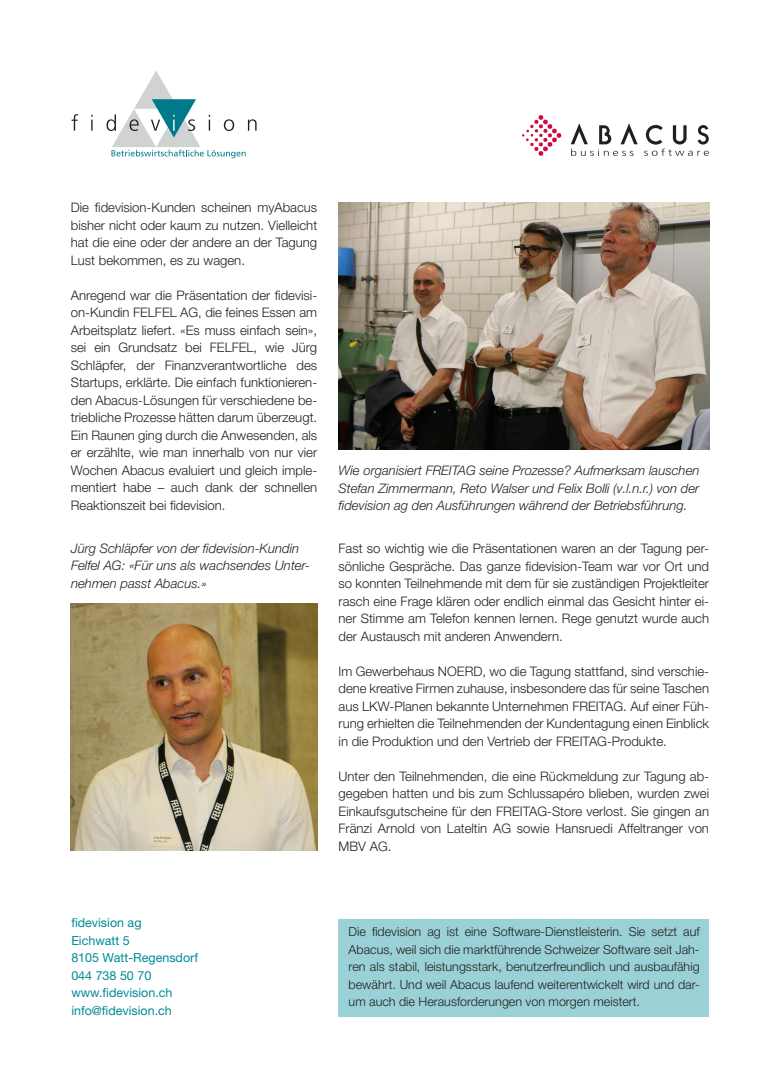
<style>
.page{position:relative;width:780px;height:1088px;background:#fff}
.page>*{position:absolute;margin:0;border:0;box-sizing:border-box;transform-origin:0 0}
.t1{font:300 13.12px/17.5px "Helvetica Neue LT Pro";color:#231f20;text-align:justify}
.t2{font:italic 300 13.12px/17.5px "Helvetica Neue LT Pro";color:#231f20}
.t3{font:300 12.5px/17.5px "Helvetica Neue LT Pro";color:#231f20;text-align:justify}
.t4{font:12.5px/17.5px "Helvetica Neue LT Pro";color:#008b98}
</style>
<div class="page">
<svg style="left:72px;top:114px;width:6px;height:17px"></svg>
<svg style="left:91px;top:115px;width:2px;height:16px"></svg>
<svg style="left:106px;top:71px;width:150px;height:87px"></svg>
<svg style="left:522px;top:115px;width:39px;height:41px"></svg>
<svg style="left:570px;top:123px;width:67px;height:33px"></svg>
<svg style="left:644px;top:125px;width:64px;height:31px"></svg>
<div style="left:338px;top:919px;width:371px;height:98px;background:#9ad1d6"></div>
<img style="left:71px;top:604px;width:246px;height:246px">
<img style="left:338px;top:203px;width:371px;height:246px">
<p class="t1" style="left:71px;top:198px;width:248px">Die fidevision-Kunden scheinen myAbacus bisher nicht oder kaum zu nutzen. Vielleicht hat die eine oder der andere an der Tagung Lust bekommen, es zu wagen.</p>
<p class="t1" style="left:71px;top:286px;width:248px">Anregend war die Präsentation der fidevisi&shy;on-Kundin FELFEL AG, die feines Essen am Arbeitsplatz liefert. «Es muss einfach sein», sei ein Grundsatz bei FELFEL, wie Jürg Schläpfer, der Finanzverantwortliche des Startups, erklärte. Die einfach funktionieren&shy;den Abacus-Lösungen für verschiedene be&shy;triebliche Prozesse hätten darum überzeugt.<br>Ein Raunen ging durch die Anwesenden, als er erzählte, wie man innerhalb von nur vier Wochen Abacus evaluiert und gleich imple&shy;mentiert habe – auch dank der schnellen Reaktionszeit bei fidevision.</p>
<p class="t2" style="left:71px;top:539px;width:240px">Jürg Schläpfer von der fidevision-Kundin<br>Felfel AG: «Für uns als wachsendes Unter&shy;nehmen passt Abacus.»</p>
<p class="t2" style="left:338px;top:461px;width:362px;text-align:justify">Wie organisiert FREITAG seine Prozesse? Aufmerksam lauschen Stefan Zimmermann, Reto Walser und Felix Bolli (v.l.n.r.) von der fidevision ag den Ausführungen während der Betriebsführung.</p>
<p class="t1" style="left:338px;top:539px;width:372px">Fast so wichtig wie die Präsentationen waren an der Tagung per&shy;sönliche Gespräche. Das ganze fidevision-Team war vor Ort und so konnten Teilnehmende mit dem für sie zuständigen Projektleiter rasch eine Frage klären oder endlich einmal das Gesicht hinter ei&shy;ner Stimme am Telefon kennen lernen. Rege genutzt wurde auch der Austausch mit anderen Anwendern.</p>
<p class="t1" style="left:338px;top:662px;width:372px">Im Gewerbehaus NOERD, wo die Tagung stattfand, sind verschie&shy;dene kreative Firmen zuhause, insbesondere das für seine Taschen aus LKW-Planen bekannte Unternehmen FREITAG. Auf einer Füh&shy;rung erhielten die Teilnehmenden der Kundentagung einen Einblick in die Produktion und den Vertrieb der FREITAG-Produkte.</p>
<p class="t1" style="left:338px;top:767px;width:372px">Unter den Teilnehmenden, die eine Rückmeldung zur Tagung ab&shy;gegeben hatten und bis zum Schlussapéro blieben, wurden zwei Einkaufsgutscheine für den FREITAG-Store verlost. Sie gingen an Fränzi Arnold von Lateltin AG sowie Hansruedi Affeltranger von MBV AG.</p>
<p class="t4" style="left:71px;top:913px;width:128px">fidevision ag<br>Eichwatt 5<br>8105 Watt-Regensdorf<br>044 738 50 70 www.fidevision.ch info@fidevision.ch</p>
<p class="t3" style="left:348px;top:923px;width:352px">Die fidevision ag ist eine Software-Dienstleisterin. Sie setzt auf Abacus, weil sich die marktführende Schweizer Software seit Jah&shy;ren als stabil, leistungsstark, benutzerfreundlich und ausbaufähig bewährt. Und weil Abacus laufend weiterentwickelt wird und dar&shy;um auch die Herausforderungen von morgen meistert.</p>
</div>
